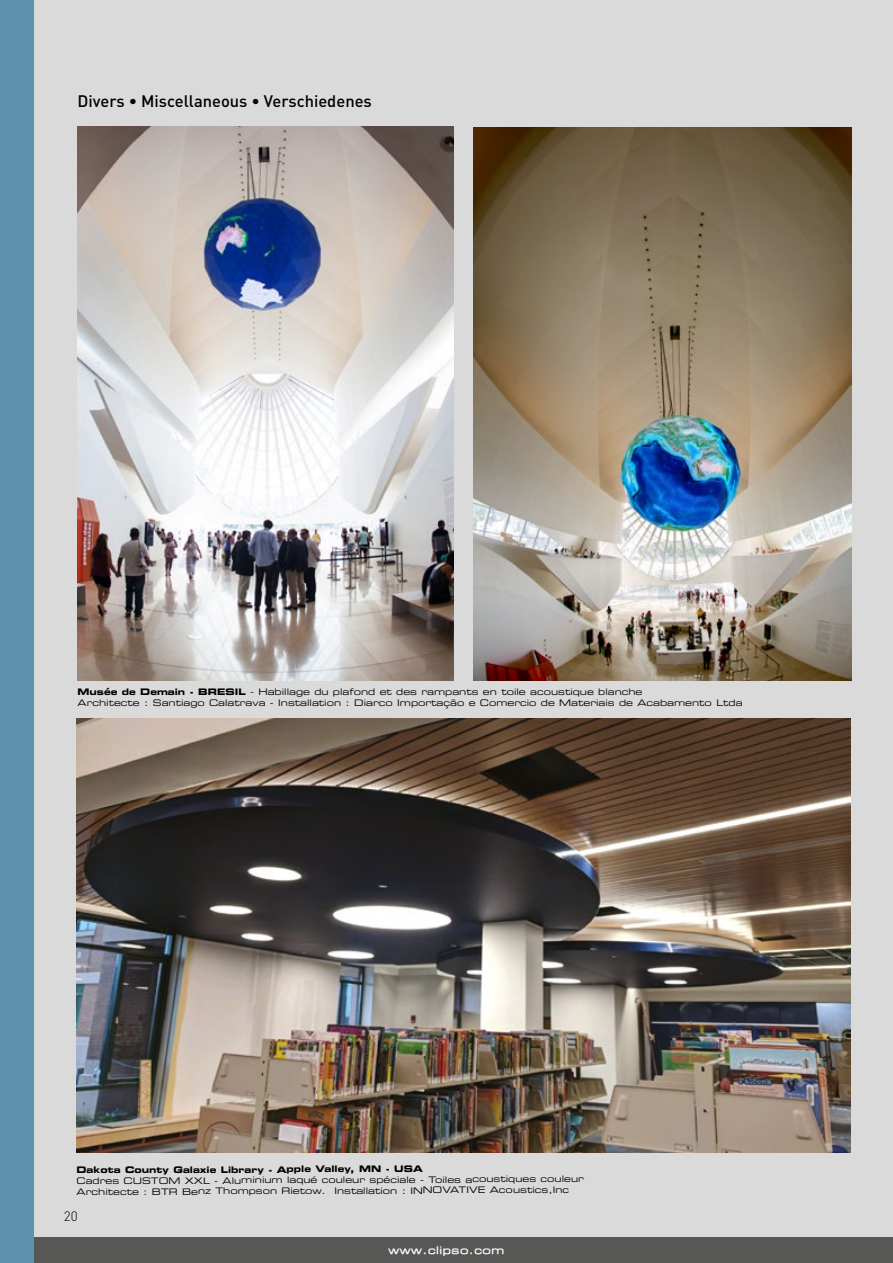
<style>
.page{position:relative;width:893px;height:1263px;background:#fff}
.page>*{position:absolute;margin:0;border:0;box-sizing:border-box;transform-origin:0 0}
.t1{font:500 16.5px "DIN";color:#000}
.t2{font:300 13.5px "DIN";color:#000}
.t3{font:10.35px "Eurostile Ext Two Med AF";letter-spacing:.05em;color:#fff}
.t4{font:9px/10.8px "Eurostile Extended Two";color:#000}
.t5{font:9px "Eurostile Bold Extended Two";letter-spacing:-.005em;color:#000}
.s1{font-family:"Eurostile Bold Extended Two"}
</style>
<div class="page">
<div style="left:0;top:0;width:893px;height:1243px;background:#dadada"></div>
<div style="left:0;top:1237px;width:893px;height:26px;background:#575756"></div>
<div style="left:0;top:0;width:34px;height:1263px;background:#5e93ad"></div>
<img style="left:78px;top:127px;width:376px;height:553px">
<img style="left:473px;top:128px;width:378px;height:552px">
<img style="left:76px;top:719px;width:774px;height:433px">
<h1 class="t1" style="left:78px;top:91px;width:296px">Divers • Miscellaneous • Verschiedenes</h1>
<p class="t4" style="left:78px;top:686px;width:666px"><span class="s1">Musée de Demain - BRESIL</span> - Habillage du plafond et des rampants en toile acoustique blanche<br>Architecte : Santiago Calatrava - Installation : Diarco Importação e Comercio de Materiais de Acabamento Ltda</p>
<p class="t5" style="left:77px;top:1163px;width:348px">Dakota County Galaxie Library - Apple Valley, MN - USA</p>
<p class="t4" style="left:77px;top:1174px;width:509px">Cadres CUSTOM XXL - Aluminium laqué couleur spéciale - Toiles acoustiques couleur<br>Architecte : BTR Benz Thompson Rietow. Installation : INNOVATIVE Acoustics,Inc</p>
<h2 class="t2" style="left:64px;top:1207px;width:15px">20</h2>
<p class="t3" style="left:389px;top:1243px;width:117px">www.clipso.com</p>
</div>
